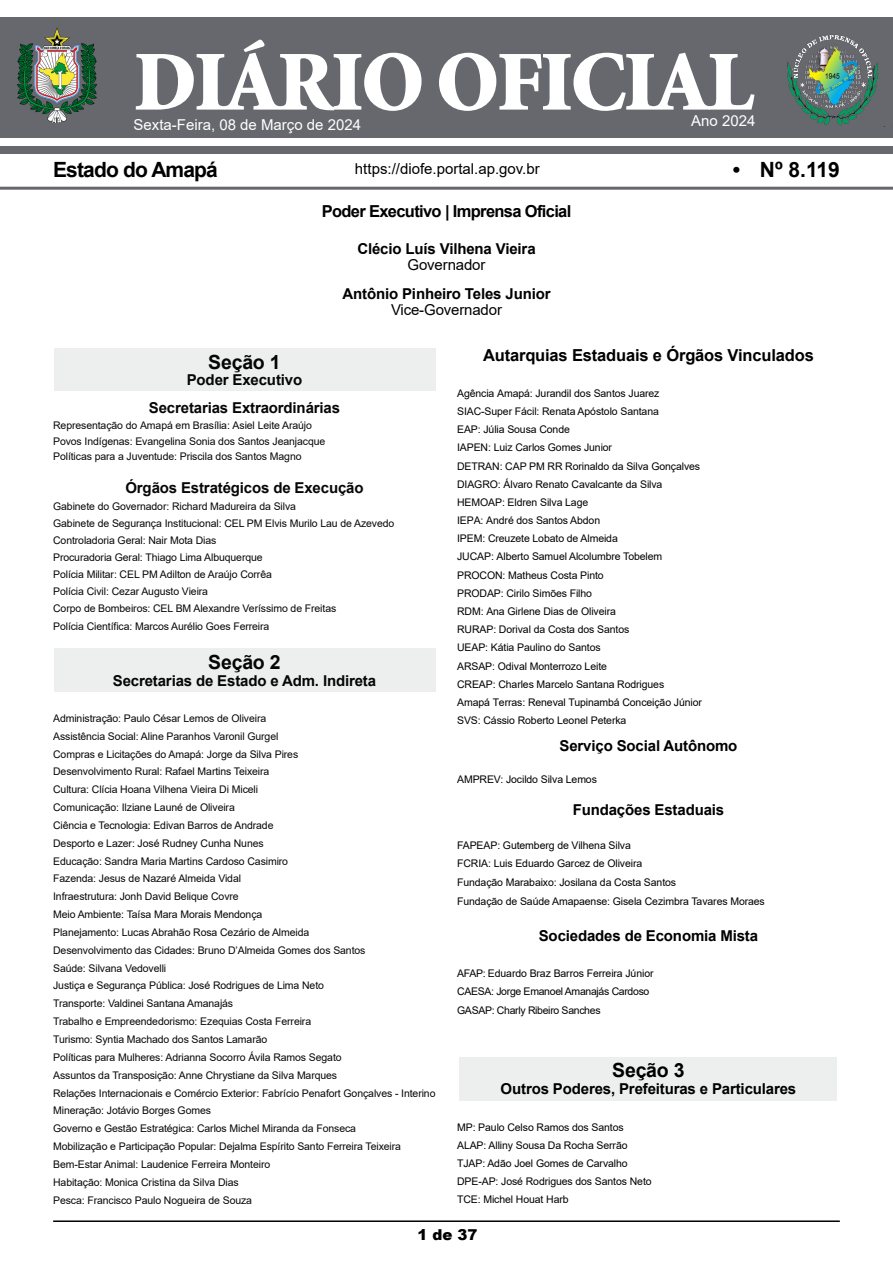
<style>
.page{position:relative;width:893px;height:1263px;background:#fff}
.page>*{position:absolute;margin:0;border:0;box-sizing:border-box;transform-origin:0 0}
.t1{font:900 85.5px "Minion";letter-spacing:-.03em;color:#fff}
.t2{font:700 21px "Arial";letter-spacing:-.04em;color:#000}
.t3{font:700 19.5px "Arial";letter-spacing:-.01em;color:#000}
.t4{font:700 16.5px "Arial";letter-spacing:-.01em;color:#000}
.t5{font:700 16.5px "Arial";letter-spacing:-.04em;color:#000}
.t6{font:700 15px/28.2px "Arial";letter-spacing:-.01em;color:#000;text-align:center}
.t7{font:15px "Arial";letter-spacing:-.01em;color:#000}
.t8{font:15px "Arial";color:#fff}
.t9{font:900 15px "Arial";color:#000}
.t10{font:10.5px/17.9px "Arial";letter-spacing:-.01em;color:#000}
.t11{font:10.5px/18.1px "Arial";letter-spacing:-.03em;color:#000}
</style>
<div class="page">
<div style="left:1px;top:17px;width:892px;height:121px;background:#67686e"></div>
<hr style="left:0;top:187px;width:893px;height:3px;background:#67686e">
<img style="left:17px;top:28px;width:80px;height:94px">
<div style="left:460px;top:1057px;width:377px;height:43px;background:#edeeee"></div>
<div style="left:0;top:147px;width:893px;height:7px;background:#67686e"></div>
<div style="left:54px;top:348px;width:381px;height:43px;background:#edeeee"></div>
<div style="left:54px;top:649px;width:381px;height:43px;background:#edeeee"></div>
<img style="left:787px;top:35px;width:92px;height:91px">
<hr style="left:53px;top:1220px;width:787px;height:2px;background:#000">
<h1 class="t1" style="left:133px;top:39px;width:622px">DIÁRIO OFICIAL</h1>
<h3 class="t8" style="left:133px;top:114px;width:229px">Sexta-Feira, 08 de Março de 2024</h3>
<h3 class="t8" style="left:691px;top:110px;width:66px">Ano 2024</h3>
<h2 class="t2" style="left:53px;top:154px;width:166px">Estado do Amapá</h2>
<h3 class="t7" style="left:355px;top:158px;width:186px">https://diofe.portal.ap.gov.br</h3>
<h2 class="t2" style="left:733px;top:155px;width:109px">• Nº 8.119</h2>
<h3 class="t5" style="left:322px;top:199px;width:251px">Poder Executivo | Imprensa Oficial</h3>
<h3 class="t6" style="left:357px;top:234px;width:180px">Clécio Luís Vilhena Vieira</h3>
<h3 class="t7" style="left:408px;top:255px;width:79px">Governador</h3>
<h3 class="t6" style="left:342px;top:279px;width:210px">Antônio Pinheiro Teles Junior</h3>
<h3 class="t7" style="left:391px;top:300px;width:112px">Vice-Governador</h3>
<h3 class="t4" style="left:483px;top:343px;width:332px">Autarquias Estaduais e Órgãos Vinculados</h3>
<p class="t10" style="left:457px;top:384px;width:246px">Agência Amapá: Jurandil dos Santos Juarez SIAC-Super Fácil: Renata Apóstolo Santana<br>EAP: Júlia Sousa Conde<br>IAPEN: Luiz Carlos Gomes Junior<br>DETRAN: CAP PM RR Rorinaldo da Silva Gonçalves DIAGRO: Álvaro Renato Cavalcante da Silva HEMOAP: Eldren Silva Lage<br>IEPA: André dos Santos Abdon<br>IPEM: Creuzete Lobato de Almeida<br>JUCAP: Alberto Samuel Alcolumbre Tobelem PROCON: Matheus Costa Pinto<br>PRODAP: Cirilo Simões Filho<br>RDM: Ana Girlene Dias de Oliveira<br>RURAP: Dorival da Costa dos Santos<br>UEAP: Kátia Paulino do Santos<br>ARSAP: Odival Monterrozo Leite<br>CREAP: Charles Marcelo Santana Rodrigues<br>Amapá Terras: Reneval Tupinambá Conceição Júnior SVS: Cássio Roberto Leonel Peterka</p>
<h3 class="t6" style="left:560px;top:732px;width:179px">Serviço Social Autônomo</h3>
<p class="t10" style="left:457px;top:771px;width:141px">AMPREV: Jocildo Silva Lemos</p>
<h3 class="t6" style="left:573px;top:796px;width:153px">Fundações Estaduais</h3>
<p class="t10" style="left:457px;top:836px;width:309px;line-height:18.5px">FAPEAP: Gutemberg de Vilhena Silva<br>FCRIA: Luis Eduardo Garcez de Oliveira<br>Fundação Marabaixo: Josilana da Costa Santos<br>Fundação de Saúde Amapaense: Gisela Cezimbra Tavares Moraes</p>
<h3 class="t6" style="left:539px;top:922px;width:221px">Sociedades de Economia Mista</h3>
<p class="t11" style="left:457px;top:964px;width:198px">AFAP: Eduardo Braz Barros Ferreira Júnior<br>CAESA: Jorge Emanoel Amanajás Cardoso<br>GASAP: Charly Ribeiro Sanches</p>
<h3 class="t3" style="left:208px;top:348px;width:74px">Seção 1</h3>
<h3 class="t6" style="left:149px;top:366px;width:193px">Poder Executivo<br>Secretarias Extraordinárias</h3>
<p class="t10" style="left:53px;top:417px;width:274px;line-height:15.6px">Representação do Amapá em Brasília: Asiel Leite Araújo<br>Povos Indígenas: Evangelina Sonia dos Santos Jeanjacque<br>Políticas para a Juventude: Priscila dos Santos Magno</p>
<h3 class="t6" style="left:125px;top:474px;width:240px">Órgãos Estratégicos de Execução</h3>
<p class="t10" style="left:53px;top:498px;width:343px;line-height:17.1px">Gabinete do Governador: Richard Madureira da Silva<br>Gabinete de Segurança Institucional: CEL PM Elvis Murilo Lau de Azevedo Controladoria Geral: Nair Mota Dias<br>Procuradoria Geral: Thiago Lima Albuquerque<br>Polícia Militar: CEL PM Adilton de Araújo Corrêa<br>Polícia Civil: Cezar Augusto Vieira<br>Corpo de Bombeiros: CEL BM Alexandre Veríssimo de Freitas<br>Polícia Científica: Marcos Aurélio Goes Ferreira</p>
<h3 class="t3" style="left:208px;top:648px;width:74px">Seção 2</h3>
<h3 class="t6" style="left:113px;top:667px;width:265px">Secretarias de Estado e Adm. Indireta</h3>
<p class="t10" style="left:53px;top:709px;width:384px">Administração: Paulo César Lemos de Oliveira<br>Assistência Social: Aline Paranhos Varonil Gurgel<br>Compras e Licitações do Amapá: Jorge da Silva Pires<br>Desenvolvimento Rural: Rafael Martins Teixeira<br>Cultura: Clícia Hoana Vilhena Vieira Di Miceli<br>Comunicação: Ilziane Launé de Oliveira<br>Ciência e Tecnologia: Edivan Barros de Andrade<br>Desporto e Lazer: José Rudney Cunha Nunes<br>Educação: Sandra Maria Martins Cardoso Casimiro<br>Fazenda: Jesus de Nazaré Almeida Vidal<br>Infraestrutura: Jonh David Belique Covre<br>Meio Ambiente: Taísa Mara Morais Mendonça<br>Planejamento: Lucas Abrahão Rosa Cezário de Almeida<br>Desenvolvimento das Cidades: Bruno D’Almeida Gomes dos Santos<br>Saúde: Silvana Vedovelli<br>Justiça e Segurança Pública: José Rodrigues de Lima Neto<br>Transporte: Valdinei Santana Amanajás<br>Trabalho e Empreendedorismo: Ezequias Costa Ferreira<br>Turismo: Syntia Machado dos Santos Lamarão<br>Políticas para Mulheres: Adrianna Socorro Ávila Ramos Segato<br>Assuntos da Transposição: Anne Chrystiane da Silva Marques<br>Relações Internacionais e Comércio Exterior: Fabrício Penafort Gonçalves - Interino Mineração: Jotávio Borges Gomes<br>Governo e Gestão Estratégica: Carlos Michel Miranda da Fonseca<br>Mobilização e Participação Popular: Dejalma Espírito Santo Ferreira Teixeira Bem-Estar Animal: Laudenice Ferreira Monteiro<br>Habitação: Monica Cristina da Silva Dias<br>Pesca: Francisco Paulo Nogueira de Souza</p>
<h3 class="t9" style="left:418px;top:1223px;width:62px">1 de 37</h3>
<h3 class="t3" style="left:612px;top:1056px;width:74px">Seção 3</h3>
<h3 class="t6" style="left:501px;top:1075px;width:297px">Outros Poderes, Prefeituras e Particulares</h3>
<p class="t10" style="left:457px;top:1118px;width:196px">MP: Paulo Celso Ramos dos Santos<br>ALAP: Alliny Sousa Da Rocha Serrão<br>TJAP: Adão Joel Gomes de Carvalho<br>DPE-AP: José Rodrigues dos Santos Neto<br>TCE: Michel Houat Harb</p>
</div>
